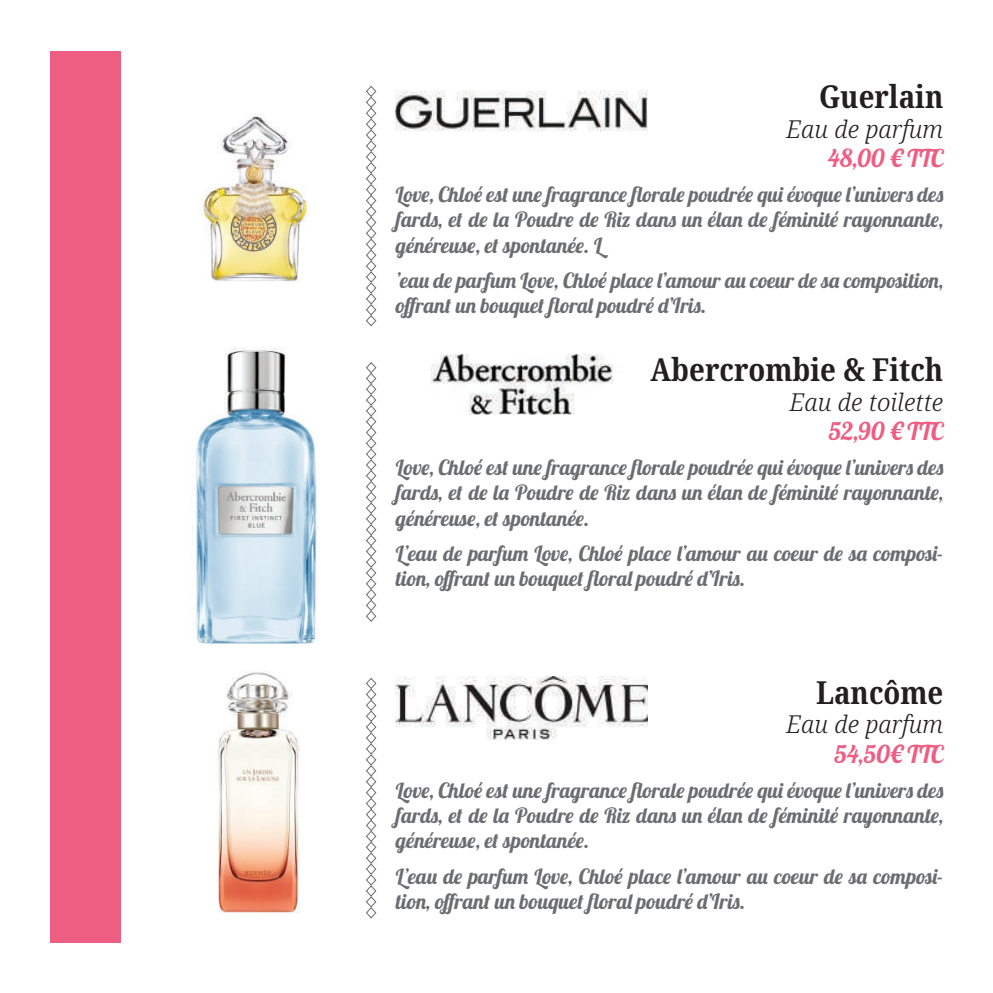
<style>
.page{position:relative;width:993px;height:993px;background:#fff}
.page>*{position:absolute;margin:0;border:0;box-sizing:border-box;transform-origin:0 0}
.t1{font:700 condensed 31.5px "Noto Serif";color:#231f20}
.t2{font:italic 300 24.5px "Noto Serif";color:#231f20}
.t3{font:24.5px "Lobster";color:#ee5e83}
.t4{font:21px/25.2px "Lobster";color:#6c6d70;text-align:justify}
</style>
<div class="page">
<div style="left:50px;top:50px;width:71px;height:892px;background:#ee5e83"></div>
<img style="left:203px;top:114px;width:105px;height:168px">
<img style="left:218px;top:671px;width:81px;height:242px">
<img style="left:196px;top:347px;width:123px;height:297px">
<img style="left:396px;top:90px;width:251px;height:42px">
<img style="left:431px;top:355px;width:182px;height:59px">
<img style="left:396px;top:676px;width:251px;height:62px">
<svg style="left:366px;top:85px;width:11px;height:242px"></svg>
<svg style="left:366px;top:677px;width:11px;height:241px"></svg>
<svg style="left:366px;top:362px;width:11px;height:260px"></svg>
<h1 class="t1" style="left:818px;top:75px;width:126px">Guerlain</h1>
<p class="t2" style="left:786px;top:112px;width:158px">Eau de parfum</p>
<p class="t3" style="left:827px;top:142px;width:117px">48,00 € TTC</p>
<p class="t4" style="left:396px;top:181px;width:549px">Love, Chloé est une fragrance florale poudrée qui évoque l’univers des fards, et de la Poudre de Riz dans un élan de féminité rayonnante, généreuse, et spontanée. L</p>
<p class="t4" style="left:396px;top:267px;width:548px">’eau de parfum Love, Chloé place l’amour au coeur de sa composition, offrant un bouquet floral poudré d’Iris.</p>
<h1 class="t1" style="left:650px;top:347px;width:294px">Abercrombie &amp; Fitch</h1>
<p class="t2" style="left:789px;top:385px;width:155px">Eau de toilette</p>
<p class="t3" style="left:828px;top:415px;width:116px">52,90 € TTC</p>
<p class="t4" style="left:396px;top:454px;width:549px">Love, Chloé est une fragrance florale poudrée qui évoque l’univers des fards, et de la Poudre de Riz dans un élan de féminité rayonnante, généreuse, et spontanée.</p>
<p class="t4" style="left:396px;top:540px;width:548px">L’eau de parfum Love, Chloé place l’amour au coeur de sa composi&shy;tion, offrant un bouquet floral poudré d’Iris.</p>
<h1 class="t1" style="left:815px;top:670px;width:129px">Lancôme</h1>
<p class="t2" style="left:786px;top:707px;width:158px">Eau de parfum</p>
<p class="t3" style="left:833px;top:738px;width:111px">54,50€ TTC</p>
<p class="t4" style="left:396px;top:777px;width:549px">Love, Chloé est une fragrance florale poudrée qui évoque l’univers des fards, et de la Poudre de Riz dans un élan de féminité rayonnante, généreuse, et spontanée.</p>
<p class="t4" style="left:396px;top:862px;width:548px">L’eau de parfum Love, Chloé place l’amour au coeur de sa composi&shy;tion, offrant un bouquet floral poudré d’Iris.</p>
</div>
